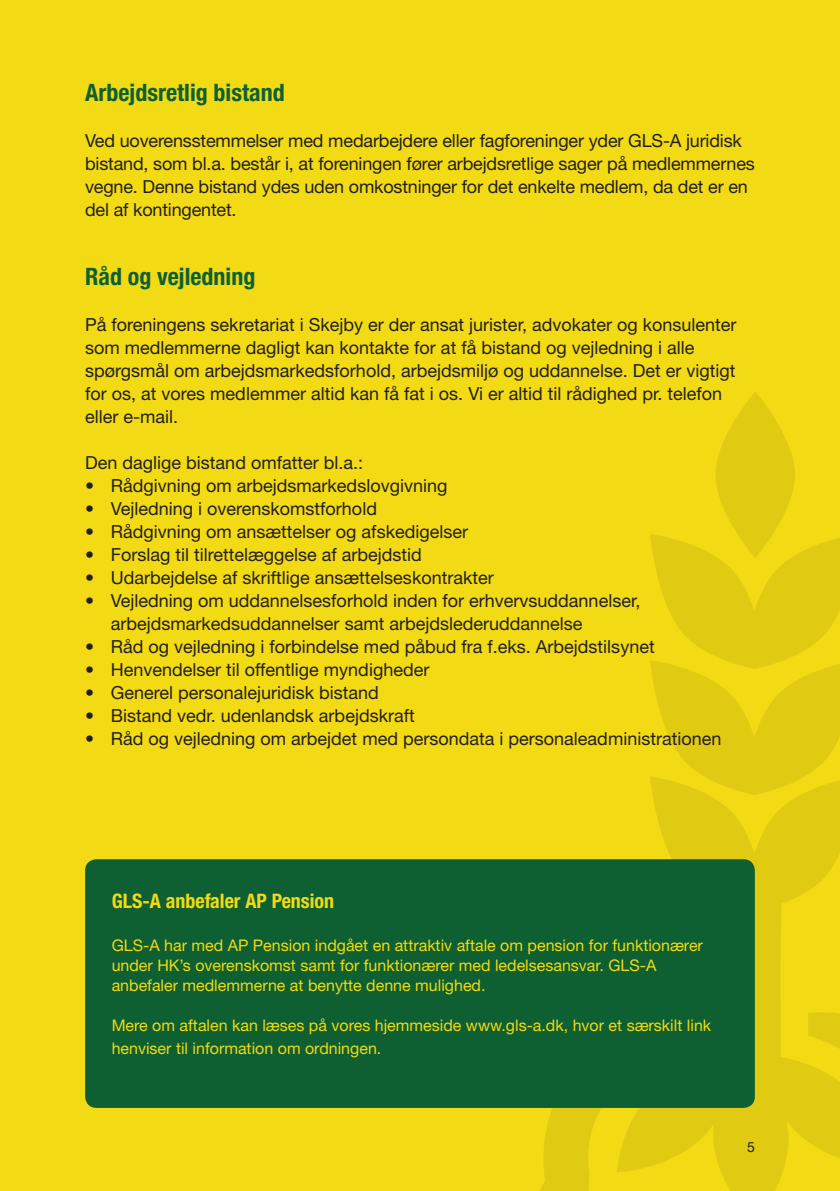
<style>
.page{position:relative;width:840px;height:1191px;background:#fff}
.page>*{position:absolute;margin:0;border:0;box-sizing:border-box;transform-origin:0 0}
.Mellemrubrik{font:700 condensed 24px "Helvetica Neue LT Pro";color:#0e6032}
.Mellemrubrik-2{font:700 condensed 20px "Helvetica Neue LT Pro";color:#f2da14}
.Brødtekst{font:18px/23px "Helvetica Neue LT Pro";color:#231f20}
.Brødtekst-2{font:16px/20px "Helvetica Neue LT Pro";color:#f2da14}
.Brødtekst-3{font:14px "Helvetica Neue LT Pro";color:#231f20}
</style>
<div class="page">
<div style="left:0;top:0;width:839px;height:1191px;background:#f2da14"></div>
<svg style="left:715px;top:391px;width:79px;height:167px;fill:#e1ca12"></svg>
<svg style="left:650px;top:534px;width:189px;height:242px"></svg>
<svg style="left:650px;top:776px;width:189px;height:234px;fill:#e1ca12"></svg>
<svg style="left:524px;top:1010px;width:315px;height:181px;fill:#e1ca12"></svg>
<div style="left:85px;top:859px;width:669px;height:248px;background:#0e6032;border-radius:11px"></div>
<p class="Mellemrubrik" style="left:85px;top:78px;width:201px">Arbejdsretlig bistand</p>
<p class="Brødtekst" style="left:85px;top:129px;width:671px">Ved uoverensstemmelser med medarbejdere eller fagforeninger yder GLS-A juridisk bistand, som bl.a. består i, at foreningen fører arbejdsretlige sager på medlemmernes vegne. Denne bistand ydes uden omkostninger for det enkelte medlem, da det er en del af kontingentet.</p>
<p class="Mellemrubrik" style="left:85px;top:262px;width:172px">Råd og vejledning</p>
<p class="Brødtekst" style="left:85px;top:313px;width:652px">På foreningens sekretariat i Skejby er der ansat jurister, advokater og konsulenter som medlemmerne dagligt kan kontakte for at få bistand og vejledning i alle spørgsmål om arbejdsmarkedsforhold, arbejdsmiljø og uddannelse. Det er vigtigt for os, at vores medlemmer altid kan få fat i os. Vi er altid til rådighed pr. telefon eller e-mail.</p>
<p class="Brødtekst" style="left:85px;top:451px;width:279px">Den daglige bistand omfatter bl.a.:</p>
<p class="Brødtekst" style="left:85px;top:474px;width:363px">• Rådgivning om arbejdsmarkedslovgivning</p>
<p class="Brødtekst" style="left:85px;top:497px;width:293px">• Vejledning i overenskomstforhold</p>
<p class="Brødtekst" style="left:85px;top:520px;width:384px">• Rådgivning om ansættelser og afskedigelser</p>
<p class="Brødtekst" style="left:85px;top:543px;width:338px">• Forslag til tilrettelæggelse af arbejdstid</p>
<p class="Brødtekst" style="left:85px;top:566px;width:410px">• Udarbejdelse af skriftlige ansættelseskontrakter</p>
<p class="Brødtekst" style="left:111px;top:589px;width:531px;text-indent:-26px">• Vejledning om uddannelsesforhold inden for erhvervsuddannelser, arbejdsmarkedsuddannelser samt arbejdslederuddannelse</p>
<p class="Brødtekst" style="left:85px;top:635px;width:570px">• Råd og vejledning i forbindelse med påbud fra f.eks. Arbejdstilsynet</p>
<p class="Brødtekst" style="left:85px;top:658px;width:345px">• Henvendelser til offentlige myndigheder</p>
<p class="Brødtekst" style="left:85px;top:681px;width:295px">• Generel personalejuridisk bistand</p>
<p class="Brødtekst" style="left:85px;top:704px;width:331px">• Bistand vedr. udenlandsk arbejdskraft</p>
<p class="Brødtekst" style="left:85px;top:727px;width:637px">• Råd og vejledning om arbejdet med persondata i personaleadministrationen</p>
<p class="Mellemrubrik-2" style="left:112px;top:888px;width:224px">GLS-A anbefaler AP Pension</p>
<p class="Brødtekst-2" style="left:112px;top:934px;width:592px">GLS-A har med AP Pension indgået en attraktiv aftale om pension for funktionærer under HK’s overenskomst samt for funktionærer med ledelsesansvar. GLS-A anbefaler medlemmerne at benytte denne mulighed.</p>
<p class="Brødtekst-2" style="left:112px;top:1013px;width:600px;line-height:23px">Mere om aftalen kan læses på vores hjemmeside www.gls-a.dk, hvor et særskilt link henviser til information om ordningen.</p>
<p class="Brødtekst-3" style="left:746px;top:1138px;width:9px">5</p>
</div>
